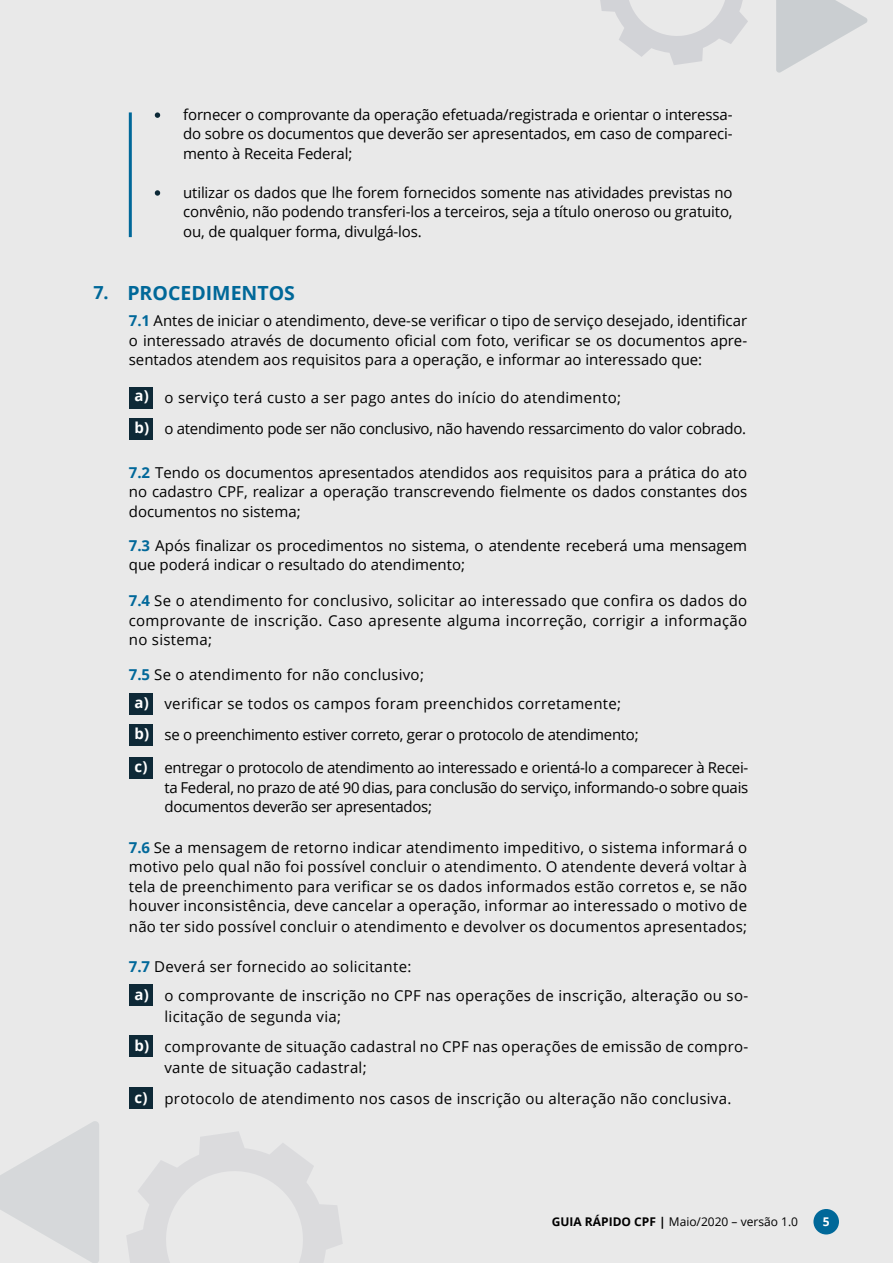
<style>
.page{position:relative;width:893px;height:1263px;background:#e9e9e9}
.page>*{position:absolute;margin:0;border:0;box-sizing:border-box;transform-origin:0 0}
.t1{font:700 19.5px "Open Sans";color:#006899}
.t2{font:15px/19.5px "Open Sans";letter-spacing:.02em;color:#000;text-align:justify}
.t3{font:15px "Open Sans";letter-spacing:-.02em;color:#000}
.t4{font:15px/19.5px "Open Sans";color:#000}
.t5{font:700 15px "Open Sans";color:#fff}
.t6{font:12px "Open Sans";color:#000}
.t7{font:700 12px "Open Sans";color:#fff}
.s1{font-size:18px}
.s2{font-weight:700;color:#01689a}
.s3{font-weight:700}
</style>
<div class="page">
<div style="left:813px;top:1209px;width:26px;height:25px;background:#006899;border-radius:50%"></div>
<svg style="left:600px;top:0;width:148px;height:65px"></svg>
<svg style="left:776px;top:0;width:92px;height:73px"></svg>
<svg style="left:127px;top:1132px;width:216px;height:131px"></svg>
<svg style="left:0;top:1121px;width:99px;height:142px"></svg>
<hr style="left:129px;top:112px;width:3px;height:125px;background:#006899">
<svg style="left:155px;top:190px;width:5px;height:6px"></svg>
<div style="left:130px;top:387px;width:23px;height:21px;background:#0e2937"></div>
<div style="left:130px;top:693px;width:23px;height:21px;background:#0e2937"></div>
<div style="left:130px;top:984px;width:23px;height:21px;background:#0e2937"></div>
<div style="left:130px;top:1035px;width:23px;height:22px;background:#0e2937"></div>
<div style="left:130px;top:1087px;width:23px;height:21px;background:#0e2937"></div>
<div style="left:130px;top:418px;width:23px;height:21px;background:#0e2937"></div>
<div style="left:130px;top:724px;width:23px;height:21px;background:#0e2937"></div>
<div style="left:130px;top:757px;width:23px;height:22px;background:#0e2937"></div>
<svg style="left:155px;top:112px;width:5px;height:6px"></svg>
<p class="t2" style="left:183px;top:104px;width:551px">fornecer o comprovante da operação efetuada/registrada e orientar o interessa&shy;do sobre os documentos que deverão ser apresentados, em caso de compareci&shy;mento à Receita Federal;</p>
<p class="t2" style="left:183px;top:182px;width:551px">utilizar os dados que lhe forem fornecidos somente nas atividades previstas no convênio, não podendo transferi-los a terceiros, seja a título oneroso ou gratuito, ou, de qualquer forma, divulgá-los.</p>
<h1 class="t1" style="left:93px;top:279px;width:203px"><span class="s1">7.</span> PROCEDIMENTOS</h1>
<p class="t2" style="left:129px;top:311px;width:620px"><span class="s2">7.1</span> Antes de iniciar o atendimento, deve-se verificar o tipo de serviço desejado, identificar o interessado através de documento oficial com foto, verificar se os documentos apre&shy;sentados atendem aos requisitos para a operação, e informar ao interessado que:</p>
<p class="t5" style="left:135px;top:385px;width:16px">a)</p>
<p class="t5" style="left:135px;top:416px;width:16px">b)</p>
<p class="t2" style="left:164px;top:387px;width:458px">o serviço terá custo a ser pago antes do início do atendimento;</p>
<p class="t3" style="left:164px;top:418px;width:583px">o atendimento pode ser não conclusivo, não havendo ressarcimento do valor cobrado.</p>
<p class="t2" style="left:129px;top:462px;width:620px"><span class="s2">7.2</span> Tendo os documentos apresentados atendidos aos requisitos para a prática do ato no cadastro CPF, realizar a operação transcrevendo fielmente os dados constantes dos documentos no sistema;</p>
<p class="t4" style="left:129px;top:535px;width:620px"><span class="s2">7.3</span> Após finalizar os procedimentos no sistema, o atendente receberá uma mensagem que poderá indicar o resultado do atendimento;</p>
<p class="t2" style="left:129px;top:591px;width:620px"><span class="s2">7.4</span> Se o atendimento for conclusivo, solicitar ao interessado que confira os dados do comprovante de inscrição. Caso apresente alguma incorreção, corrigir a informação no sistema;</p>
<p class="t2" style="left:129px;top:664px;width:297px"><span class="s2">7.5</span> Se o atendimento for não conclusivo;</p>
<p class="t5" style="left:135px;top:692px;width:16px">a)</p>
<p class="t5" style="left:135px;top:723px;width:16px">b)</p>
<p class="t5" style="left:135px;top:756px;width:14px">c)</p>
<p class="t2" style="left:164px;top:693px;width:458px">verificar se todos os campos foram preenchidos corretamente;</p>
<p class="t3" style="left:164px;top:724px;width:476px">se o preenchimento estiver correto, gerar o protocolo de atendimento;</p>
<p class="t2" style="left:164px;top:757px;width:585px">entregar o protocolo de atendimento ao interessado e orientá-lo a comparecer à Recei&shy;ta Federal, no prazo de até 90 dias, para conclusão do serviço, informando-o sobre quais documentos deverão ser apresentados;</p>
<p class="t2" style="left:129px;top:837px;width:620px"><span class="s2">7.6</span> Se a mensagem de retorno indicar atendimento impeditivo, o sistema informará o motivo pelo qual não foi possível concluir o atendimento. O atendente deverá voltar à tela de preenchimento para verificar se os dados informados estão corretos e, se não houver inconsistência, deve cancelar a operação, informar ao interessado o motivo de</p>
<p class="t2" style="left:129px;top:917px;width:620px">não ter sido possível concluir o atendimento e devolver os documentos apresentados;</p>
<p class="t2" style="left:129px;top:956px;width:284px"><span class="s2">7.7</span> Deverá ser fornecido ao solicitante:</p>
<p class="t5" style="left:135px;top:983px;width:16px">a)</p>
<p class="t5" style="left:135px;top:1035px;width:16px">b)</p>
<p class="t5" style="left:135px;top:1087px;width:14px">c)</p>
<p class="t2" style="left:164px;top:984px;width:585px;line-height:21px">o comprovante de inscrição no CPF nas operações de inscrição, alteração ou so&shy;licitação de segunda via;</p>
<p class="t2" style="left:164px;top:1036px;width:585px;line-height:21px">comprovante de situação cadastral no CPF nas operações de emissão de compro&shy;vante de situação cadastral;</p>
<p class="t2" style="left:164px;top:1088px;width:568px">protocolo de atendimento nos casos de inscrição ou alteração não conclusiva.</p>
<p class="t6" style="left:552px;top:1214px;width:248px"><span class="s3">GUIA RÁPIDO CPF |</span> Maio/2020 – versão 1.0</p>
<p class="t7" style="left:823px;top:1213px;width:8px">5</p>
</div>
